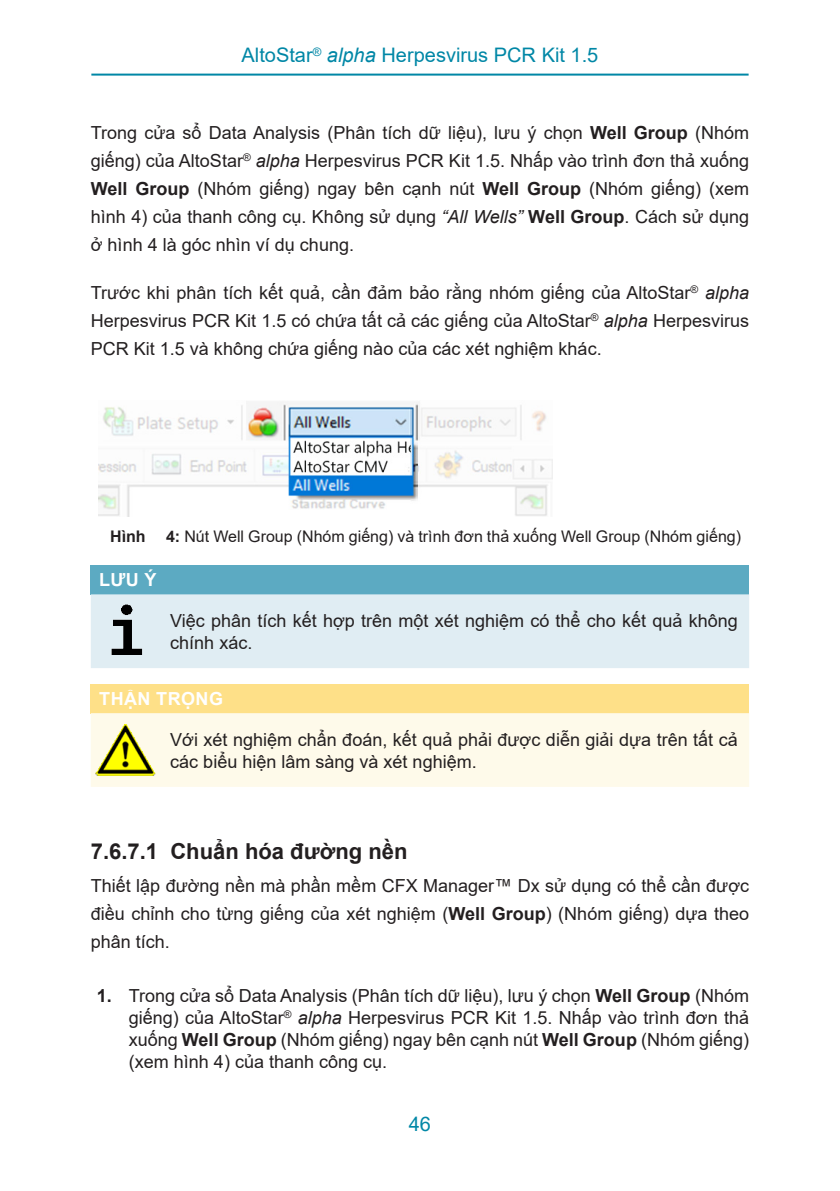
<style>
.page{position:relative;width:840px;height:1191px;background:#fff}
.page>*{position:absolute;margin:0;border:0;box-sizing:border-box;transform-origin:0 0}
.Level_4{font:700 22px "Arial";color:#231f20}
.Seitenkopf{font:20px "Arial";color:#0087a6}
.Mengentext{font:18px/28px "Arial";color:#231f20;text-align:justify}
.Note_hazard_conseque{font:18px/22px "Arial";color:#231f20}
.Note_para{font:18px/22px "Arial";color:#231f20}
.Note_Titel{font:700 18px "Arial";letter-spacing:.02em;color:#fff}
.Titel{font:16px "Arial";color:#231f20}
.Titel-2{font:700 16px "Arial";color:#231f20}
.s1{font-style:italic}
.s2{font-weight:700}
</style>
<div class="page">
<hr style="left:91px;top:74px;width:657px;height:2px;background:#0087a6">
<img style="left:99px;top:402px;width:453px;height:115px">
<div style="left:91px;top:565px;width:657px;height:29px;background:#5caac2"></div>
<div style="left:91px;top:594px;width:657px;height:74px;background:#e0edf3"></div>
<img style="left:94px;top:600px;width:62px;height:62px">
<div style="left:91px;top:684px;width:657px;height:29px;background:#fee088"></div>
<div style="left:91px;top:713px;width:657px;height:74px;background:#fefaea"></div>
<img style="left:94px;top:719px;width:62px;height:62px">
<p class="Seitenkopf" style="left:241px;top:41px;width:358px">AltoStar<sup>®</sup> <span class="s1">alpha</span> Herpesvirus PCR Kit 1.5</p>
<p class="Mengentext" style="left:91px;top:119px;width:659px">Trong cửa sổ Data Analysis (Phân tích dữ liệu), lưu ý chọn <span class="s2">Well Group</span> (Nhóm giếng) của AltoStar<sup>®</sup> <span class="s1">alpha</span> Herpesvirus PCR Kit 1.5. Nhấp vào trình đơn thả xuống <span class="s2">Well Group</span> (Nhóm giếng) ngay bên cạnh nút <span class="s2">Well Group</span> (Nhóm giếng) (xem hình 4) của thanh công cụ. Không sử dụng <span class="s1">“All Wells”</span> <span class="s2">Well Group</span>. Cách sử dụng ở hình 4 là góc nhìn ví dụ chung.</p>
<p class="Mengentext" style="left:91px;top:279px;width:659px">Trước khi phân tích kết quả, cần đảm bảo rằng nhóm giếng của AltoStar<sup>®</sup> <span class="s1">alpha </span>Herpesvirus PCR Kit 1.5 có chứa tất cả các giếng của AltoStar<sup>®</sup> <span class="s1">alpha</span> Herpesvirus PCR Kit 1.5 và không chứa giếng nào của các xét nghiệm khác.</p>
<p class="Titel-2" style="left:110px;top:525px;width:37px">Hình</p>
<p class="Titel" style="left:166px;top:525px;width:576px"><span class="s2">4:</span> Nút Well Group (Nhóm giếng) và trình đơn thả xuống Well Group (Nhóm giếng)</p>
<p class="Note_Titel" style="left:99px;top:567px;width:59px">LƯU Ý</p>
<p class="Note_para" style="left:170px;top:609px;width:568px">Việc phân tích kết hợp trên một xét nghiệm có thể cho kết quả không chính xác.</p>
<p class="Note_Titel" style="left:99px;top:686px;width:125px">THẬN TRỌNG</p>
<p class="Note_hazard_conseque" style="left:170px;top:728px;width:568px">Với xét nghiệm chẩn đoán, kết quả phải được diễn giải dựa trên tất cả các biểu hiện lâm sàng và xét nghiệm.</p>
<p class="Level_4" style="left:91px;top:835px;width:318px">7.6.7.1 Chuẩn hóa đường nền</p>
<p class="Mengentext" style="left:91px;top:872px;width:659px">Thiết lập đường nền mà phần mềm CFX Manager™ Dx sử dụng có thể cần được điều chỉnh cho từng giếng của xét nghiệm (<span class="s2">Well Group</span>) (Nhóm giếng) dựa theo phân tích.</p>
<p class="Mengentext" style="left:129px;top:984px;width:621px;line-height:22px;text-indent:-32px"><span class="s2">1.</span> Trong cửa sổ Data Analysis (Phân tích dữ liệu), lưu ý chọn <span class="s2">Well Group</span> (Nhóm giếng) của AltoStar<sup>®</sup> <span class="s1">alpha</span> Herpesvirus PCR Kit 1.5. Nhấp vào trình đơn thả xuống <span class="s2">Well Group</span> (Nhóm giếng) ngay bên cạnh nút <span class="s2">Well Group</span> (Nhóm giếng) (xem hình 4) của thanh công cụ.</p>
<p class="Seitenkopf" style="left:408px;top:1110px;width:24px">46</p>
</div>
